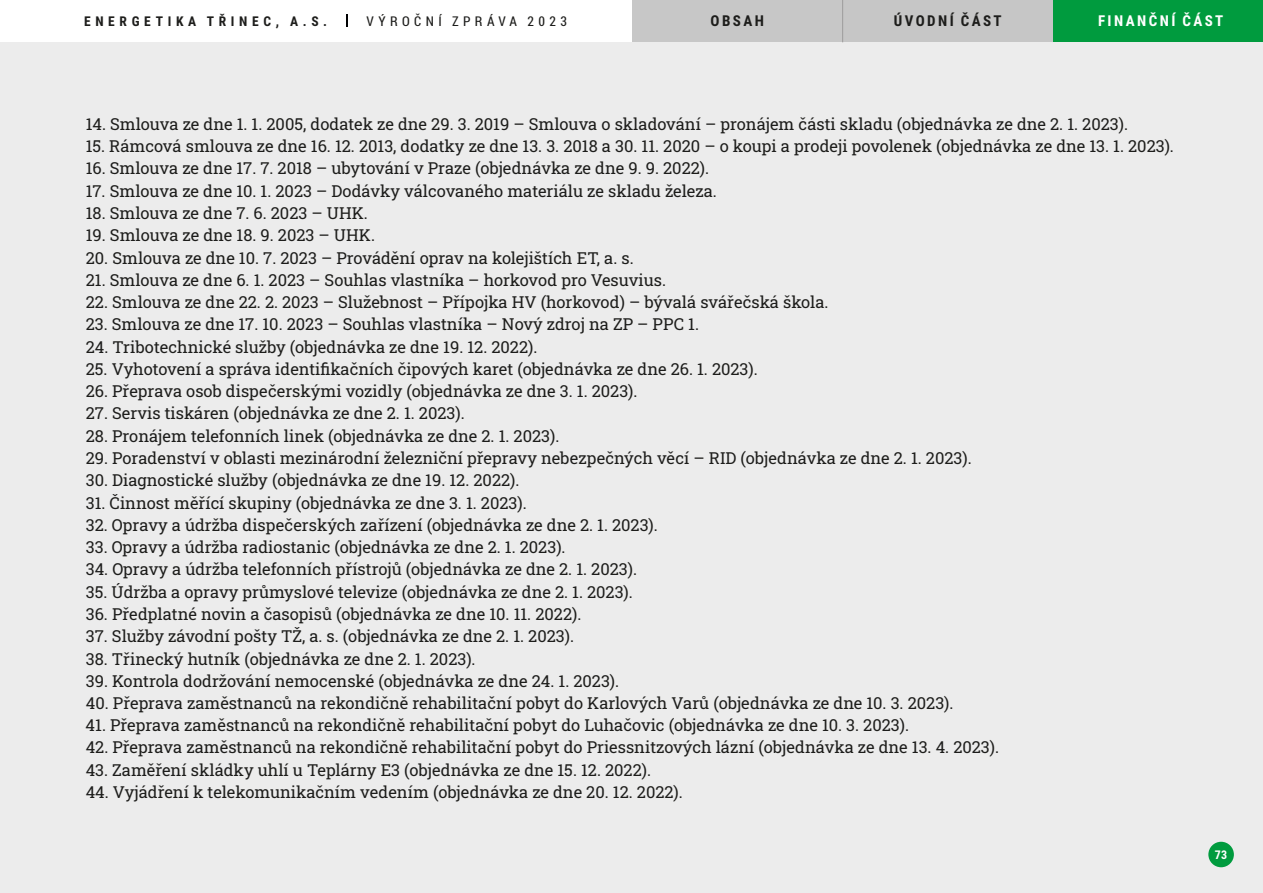
<style>
.page{position:relative;width:1263px;height:893px;background:#fff}
.page>*{position:absolute;margin:0;border:0;box-sizing:border-box;transform-origin:0 0}
.t1{font:16.5px "Roboto Slab";color:#1d1d1b}
.t2{font:700 15px "Roboto Condensed";letter-spacing:.16em;color:#1d1d1b}
.t3{font:700 15px "Roboto Condensed";letter-spacing:.16em;color:#fff}
.t4{font:700 13.5px "Roboto Condensed";letter-spacing:.345em;color:#1d1d1b}
.t5{font:13.5px "Roboto Condensed";letter-spacing:.325em;color:#1d1d1b}
.t6{font:700 12px "Roboto Condensed";color:#fff}
</style>
<div class="page">
<div style="left:0;top:42px;width:1263px;height:851px;background:#ececec"></div>
<div style="left:1208px;top:842px;width:26px;height:25px;background:#009b3e;border-radius:50%"></div>
<div style="left:632px;top:0;width:211px;height:42px;background:#c7c7c7"></div>
<div style="left:843px;top:0;width:210px;height:42px;background:#c6c6c6"></div>
<div style="left:1053px;top:0;width:210px;height:42px;background:#009b3e"></div>
<svg style="left:346px;top:14px;width:1px;height:13px"></svg>
<hr style="left:842px;top:0;width:1px;height:42px;background:#9d9c9c">
<p class="t4" style="left:84px;top:16px;width:245px">ENERGETIKA TŘINEC, A.S.</p>
<p class="t5" style="left:367px;top:12px;width:202px">VÝROČNÍ ZPRÁVA 2023</p>
<p class="t2" style="left:711px;top:15px;width:55px">OBSAH</p>
<p class="t2" style="left:894px;top:15px;width:109px">ÚVODNÍ ČÁST</p>
<p class="t3" style="left:1098px;top:15px;width:127px">FINANČNÍ ČÁST</p>
<p class="t1" style="left:86px;top:113px;width:1044px">14. Smlouva ze dne 1. 1. 2005, dodatek ze dne 29. 3. 2019 – Smlouva o skladování – pronájem části skladu (objednávka ze dne 2. 1. 2023).</p>
<p class="t1" style="left:86px;top:135px;width:1090px">15. Rámcová smlouva ze dne 16. 12. 2013, dodatky ze dne 13. 3. 2018 a 30. 11. 2020 – o koupi a prodeji povolenek (objednávka ze dne 13. 1. 2023).</p>
<p class="t1" style="left:86px;top:157px;width:625px">16. Smlouva ze dne 17. 7. 2018 – ubytování v Praze (objednávka ze dne 9. 9. 2022).</p>
<p class="t1" style="left:86px;top:179px;width:632px">17. Smlouva ze dne 10. 1. 2023 – Dodávky válcovaného materiálu ze skladu železa.</p>
<p class="t1" style="left:86px;top:202px;width:284px">18. Smlouva ze dne 7. 6. 2023 – UHK.</p>
<p class="t1" style="left:86px;top:224px;width:291px">19. Smlouva ze dne 18. 9. 2023 – UHK.</p>
<p class="t1" style="left:86px;top:246px;width:549px">20. Smlouva ze dne 10. 7. 2023 – Provádění oprav na kolejištích ET, a. s.</p>
<p class="t1" style="left:86px;top:268px;width:582px">21. Smlouva ze dne 6. 1. 2023 – Souhlas vlastníka – horkovod pro Vesuvius.</p>
<p class="t1" style="left:86px;top:291px;width:744px">22. Smlouva ze dne 22. 2. 2023 – Služebnost – Přípojka HV (horkovod) – bývalá svářečská škola.</p>
<p class="t1" style="left:86px;top:313px;width:615px">23. Smlouva ze dne 17. 10. 2023 – Souhlas vlastníka – Nový zdroj na ZP – PPC 1.</p>
<p class="t1" style="left:86px;top:335px;width:453px">24. Tribotechnické služby (objednávka ze dne 19. 12. 2022).</p>
<p class="t1" style="left:86px;top:358px;width:673px">25. Vyhotovení a správa identifikačních čipových karet (objednávka ze dne 26. 1. 2023).</p>
<p class="t1" style="left:86px;top:380px;width:553px">26. Přeprava osob dispečerskými vozidly (objednávka ze dne 3. 1. 2023).</p>
<p class="t1" style="left:86px;top:402px;width:380px">27. Servis tiskáren (objednávka ze dne 2. 1. 2023).</p>
<p class="t1" style="left:86px;top:424px;width:475px">28. Pronájem telefonních linek (objednávka ze dne 2. 1. 2023).</p>
<p class="t1" style="left:86px;top:447px;width:887px">29. Poradenství v oblasti mezinárodní železniční přepravy nebezpečných věcí – RID (objednávka ze dne 2. 1. 2023).</p>
<p class="t1" style="left:86px;top:469px;width:435px">30. Diagnostické služby (objednávka ze dne 19. 12. 2022).</p>
<p class="t1" style="left:86px;top:491px;width:442px">31. Činnost měřící skupiny (objednávka ze dne 3. 1. 2023).</p>
<p class="t1" style="left:86px;top:514px;width:573px">32. Opravy a údržba dispečerských zařízení (objednávka ze dne 2. 1. 2023).</p>
<p class="t1" style="left:86px;top:536px;width:481px">33. Opravy a údržba radiostanic (objednávka ze dne 2. 1. 2023).</p>
<p class="t1" style="left:86px;top:558px;width:553px">34. Opravy a údržba telefonních přístrojů (objednávka ze dne 2. 1. 2023).</p>
<p class="t1" style="left:86px;top:580px;width:548px">35. Údržba a opravy průmyslové televize (objednávka ze dne 2. 1. 2023).</p>
<p class="t1" style="left:86px;top:603px;width:497px">36. Předplatné novin a časopisů (objednávka ze dne 10. 11. 2022).</p>
<p class="t1" style="left:86px;top:625px;width:490px">37. Služby závodní pošty TŽ, a. s. (objednávka ze dne 2. 1. 2023).</p>
<p class="t1" style="left:86px;top:647px;width:391px">38. Třinecký hutník (objednávka ze dne 2. 1. 2023).</p>
<p class="t1" style="left:86px;top:669px;width:535px">39. Kontrola dodržování nemocenské (objednávka ze dne 24. 1. 2023).</p>
<p class="t1" style="left:86px;top:692px;width:869px">40. Přeprava zaměstnanců na rekondičně rehabilitační pobyt do Karlových Varů (objednávka ze dne 10. 3. 2023).</p>
<p class="t1" style="left:86px;top:714px;width:825px">41. Přeprava zaměstnanců na rekondičně rehabilitační pobyt do Luhačovic (objednávka ze dne 10. 3. 2023).</p>
<p class="t1" style="left:86px;top:736px;width:915px">42. Přeprava zaměstnanců na rekondičně rehabilitační pobyt do Priessnitzových lázní (objednávka ze dne 13. 4. 2023).</p>
<p class="t1" style="left:86px;top:758px;width:567px">43. Zaměření skládky uhlí u Teplárny E3 (objednávka ze dne 15. 12. 2022).</p>
<p class="t1" style="left:86px;top:781px;width:599px">44. Vyjádření k telekomunikačním vedením (objednávka ze dne 20. 12. 2022).</p>
<p class="t6" style="left:1215px;top:850px;width:14px">73</p>
</div>
